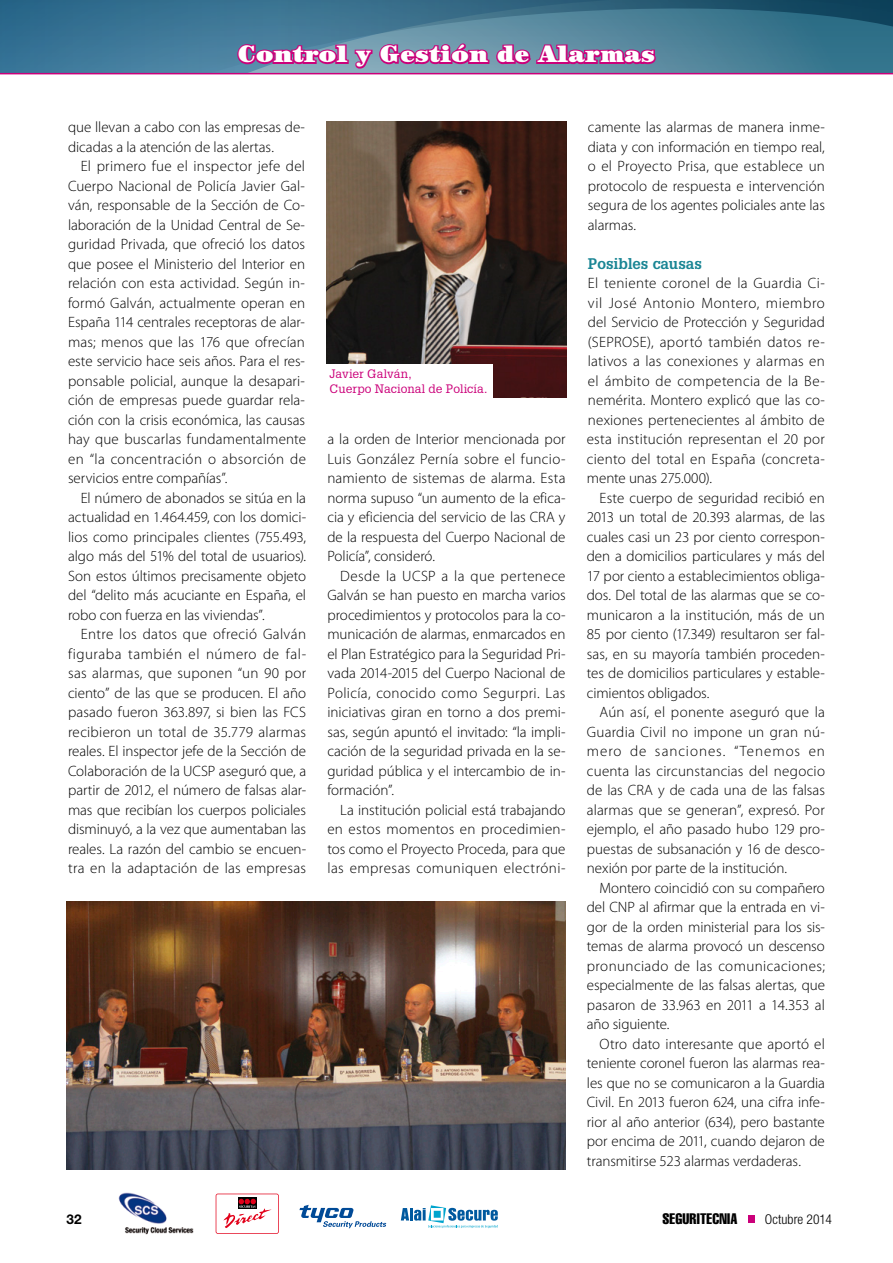
<style>
.page{position:relative;width:893px;height:1263px;background:#fff}
.page>*{position:absolute;margin:0;border:0;box-sizing:border-box;transform-origin:0 0}
.t1{font:900 24px "Century Std";letter-spacing:.02em;color:#fff}
.TEXTO{font:300 15px/19.5px "Myriad Pro";color:#000;text-align:justify}
.TEXTO_LADILLO{font:300 15px/19.5px "Myriad Pro";letter-spacing:.015em;color:#000;text-align:justify}
.PREGUNTA{font:300 15px/19.5px "Myriad Pro";letter-spacing:-.005em;color:#000}
.LADILLO{font:700 15px "Glypha LT Std";color:#198594}
.PREGUNTA-2{font:15px "Helvetica LT Std Comp";letter-spacing:.01em;color:#000}
.PREGUNTA-3{font:300 condensed 13.5px "Helvetica Neue LT Std";letter-spacing:.005em;color:#000}
.PREGUNTA-4{font:700 13.5px "Helvetica Neue LT Std";color:#000}
.PIE_BLANCO{font:12px "Glypha LT Std";letter-spacing:.005em;color:#cb007a}
</style>
<div class="page">
<svg style="left:0;top:0;width:893px;height:73px;background:#3d7590"></svg>
<div style="left:748px;top:1215px;width:6px;height:7px;background:#cb007a"></div>
<svg style="left:236px;top:34px;width:421px;height:36px;background:#86679b"></svg>
<hr style="left:0;top:73px;width:893px;height:1px;background:#cb007a">
<img style="left:118px;top:1192px;width:76px;height:43px">
<svg style="left:216px;top:1193px;width:63px;height:41px"></svg>
<svg style="left:299px;top:1204px;width:88px;height:24px"></svg>
<svg style="left:401px;top:1205px;width:97px;height:23px"></svg>
<img style="left:66px;top:901px;width:499px;height:268px">
<img style="left:326px;top:121px;width:241px;height:277px">
<div style="left:325px;top:364px;width:167px;height:34px;background:#fff"></div>
<p class="t1" style="left:238px;top:40px;width:418px">Control y Gestión de Alarmas</p>
<p class="PREGUNTA" style="left:68px;top:118px;width:239px">que llevan a cabo con las empresas de&shy;dicadas a la atención de las alertas.</p>
<p class="TEXTO" style="left:68px;top:157px;width:240px;text-indent:13px">El primero fue el inspector jefe del Cuerpo Nacional de Policía Javier Gal&shy;ván, responsable de la Sección de Co&shy;laboración de la Unidad Central de Se&shy;guridad Privada, que ofreció los datos que posee el Ministerio del Interior en relación con esta actividad. Según in&shy;formó Galván, actualmente operan en España 114 centrales receptoras de alar&shy;mas; menos que las 176 que ofrecían este servicio hace seis años. Para el res&shy;ponsable policial, aunque la desapari&shy;ción de empresas puede guardar rela&shy;ción con la crisis económica, las causas hay que buscarlas fundamentalmente en “la concentración o absorción de servicios entre compañías”.</p>
<p class="TEXTO" style="left:68px;top:488px;width:240px;text-indent:13px">El número de abonados se sitúa en la actualidad en 1.464.459, con los domici&shy;lios como principales clientes (755.493, algo más del 51% del total de usuarios).<br>Son estos últimos precisamente objeto del “delito más acuciante en España, el robo con fuerza en las viviendas”.</p>
<p class="TEXTO" style="left:68px;top:625px;width:240px;text-indent:13px">Entre los datos que ofreció Galván figuraba también el número de fal&shy;sas alarmas, que suponen “un 90 por ciento” de las que se producen. El año pasado fueron 363.897, si bien las FCS recibieron un total de 35.779 alarmas reales. El inspector jefe de la Sección de Colaboración de la UCSP aseguró que, a partir de 2012, el número de falsas alar&shy;mas que recibían los cuerpos policiales disminuyó, a la vez que aumentaban las reales. La razón del cambio se encuen&shy;tra en la adaptación de las empresas</p>
<p class="PIE_BLANCO" style="left:329px;top:367px;width:84px">Javier Galván,</p>
<p class="PIE_BLANCO" style="left:329px;top:382px;width:159px">Cuerpo Nacional de Policía.</p>
<p class="TEXTO" style="left:327px;top:430px;width:240px">a la orden de Interior mencionada por Luis González Pernía sobre el funcio&shy;namiento de sistemas de alarma. Esta norma supuso “un aumento de la efica&shy;cia y eficiencia del servicio de las CRA y de la respuesta del Cuerpo Nacional de Policía”, consideró.</p>
<p class="TEXTO" style="left:327px;top:566px;width:240px;text-indent:13px">Desde la UCSP a la que pertenece Galván se han puesto en marcha varios procedimientos y protocolos para la co&shy;municación de alarmas, enmarcados en el Plan Estratégico para la Seguridad Pri&shy;vada 2014-2015 del Cuerpo Nacional de Policía, conocido como Segurpri. Las iniciativas giran en torno a dos premi&shy;sas, según apuntó el invitado: “la impli&shy;cación de la seguridad privada en la se&shy;guridad pública y el intercambio de in&shy;formación”.</p>
<p class="TEXTO" style="left:327px;top:800px;width:240px;text-indent:13px">La institución policial está trabajando en estos momentos en procedimien&shy;tos como el Proyecto Proceda, para que las empresas comuniquen electróni-</p>
<p class="TEXTO" style="left:588px;top:118px;width:239px">camente las alarmas de manera inme&shy;diata y con información en tiempo real, o el Proyecto Prisa, que establece un protocolo de respuesta e intervención segura de los agentes policiales ante las alarmas.</p>
<p class="LADILLO" style="left:588px;top:254px;width:116px">Posibles causas</p>
<p class="TEXTO_LADILLO" style="left:587px;top:274px;width:240px">El teniente coronel de la Guardia Ci&shy;vil José Antonio Montero, miembro del Servicio de Protección y Seguridad (SEPROSE), aportó también datos re&shy;lativos a las conexiones y alarmas en el ámbito de competencia de la Be&shy;nemérita. Montero explicó que las co&shy;nexiones pertenecientes al ámbito de esta institución representan el 20 por ciento del total en España (concreta&shy;mente unas 275.000).</p>
<p class="TEXTO" style="left:587px;top:488px;width:240px;text-indent:13px">Este cuerpo de seguridad recibió en 2013 un total de 20.393 alarmas, de las cuales casi un 23 por ciento correspon&shy;den a domicilios particulares y más del 17 por ciento a establecimientos obliga&shy;dos. Del total de las alarmas que se co&shy;municaron a la institución, más de un 85 por ciento (17.349) resultaron ser fal&shy;sas, en su mayoría también proceden&shy;tes de domicilios particulares y estable&shy;cimientos obligados.</p>
<p class="TEXTO" style="left:587px;top:703px;width:240px;text-indent:13px">Aún así, el ponente aseguró que la Guardia Civil no impone un gran nú&shy;mero de sanciones. “Tenemos en cuenta las circunstancias del negocio de las CRA y de cada una de las falsas alarmas que se generan”, expresó. Por ejemplo, el año pasado hubo 129 pro&shy;puestas de subsanación y 16 de desco&shy;nexión por parte de la institución.</p>
<p class="TEXTO" style="left:587px;top:878px;width:240px;text-indent:13px">Montero coincidió con su compañero del CNP al afirmar que la entrada en vi&shy;gor de la orden ministerial para los sis&shy;temas de alarma provocó un descenso pronunciado de las comunicaciones; especialmente de las falsas alertas, que pasaron de 33.963 en 2011 a 14.353 al año siguiente.</p>
<p class="TEXTO" style="left:587px;top:1034px;width:240px;text-indent:13px">Otro dato interesante que aportó el teniente coronel fueron las alarmas rea&shy;les que no se comunicaron a la Guardia Civil. En 2013 fueron 624, una cifra infe&shy;rior al año anterior (634), pero bastante por encima de 2011, cuando dejaron de transmitirse 523 alarmas verdaderas.</p>
<p class="PREGUNTA-4" style="left:66px;top:1211px;width:17px">32</p>
<p class="PREGUNTA-2" style="left:663px;top:1209px;width:76px">SEGURITECNIA</p>
<p class="PREGUNTA-3" style="left:765px;top:1211px;width:69px">Octubre 2014</p>
</div>
